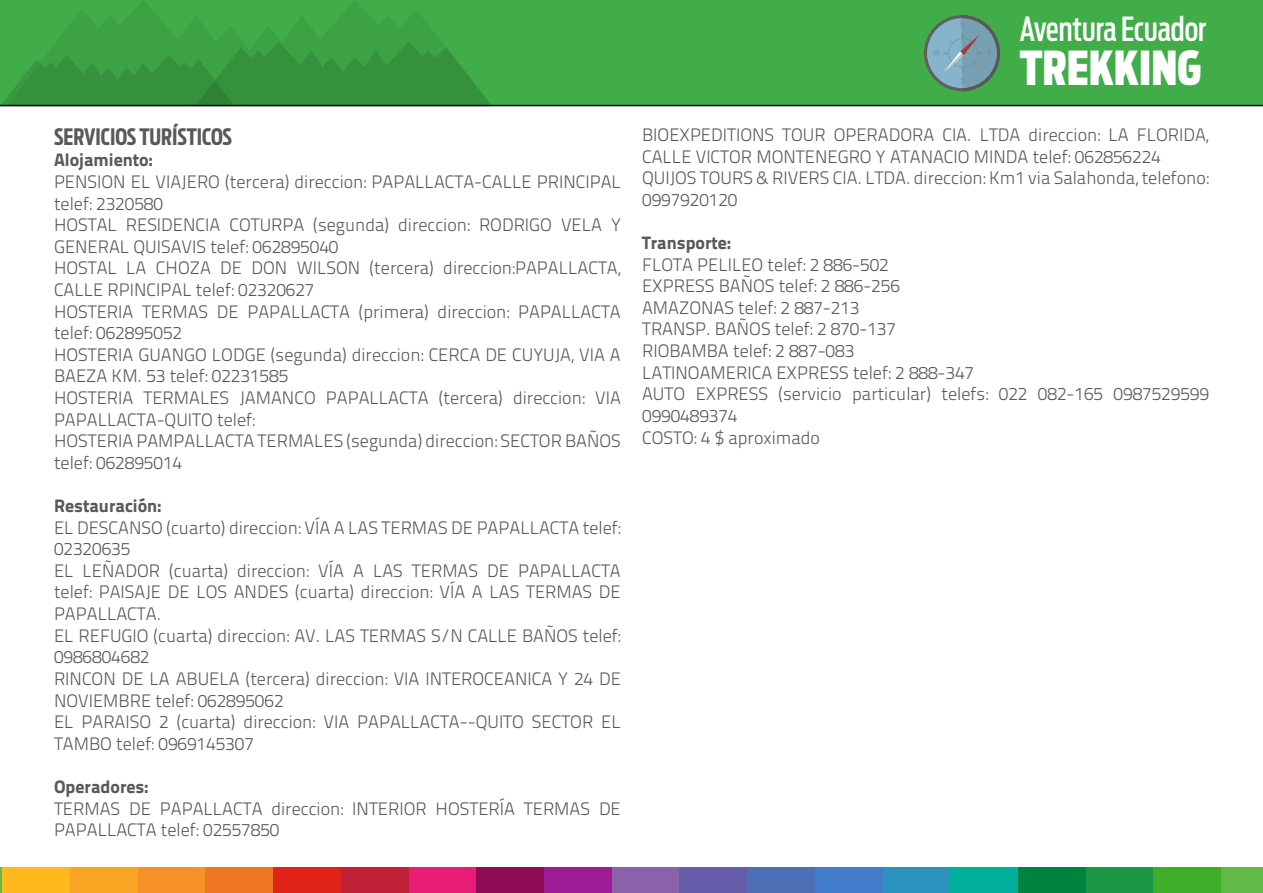
<style>
.page{position:relative;width:1263px;height:893px;background:#fff}
.page>*{position:absolute;margin:0;border:0;box-sizing:border-box;transform-origin:0 0}
.t1{font:900 46.5px "Antenna Ext Cond Beta";color:#fff}
.t2{font:500 33px "Antenna Ext Cond Beta";color:#fff}
.t3{font:700 22.5px "Antenna Ext Cond Beta";color:#58595b}
.t4{font:300 18px/21.6px "Titillium Text 22 L";color:#58595b}
.t5{font:800 18px "Titillium Text 22 L";color:#58595b}
</style>
<div class="page">
<div style="left:492px;top:0;width:771px;height:106px;background:#41ad49"></div>
<svg style="left:0;top:0;width:492px;height:106px;background:#3a9d42"></svg>
<svg style="left:924px;top:15px;width:76px;height:76px;background:#6e9f97"></svg>
<hr style="left:0;top:867px;width:2px;height:26px;background:#63b946">
<div style="left:2px;top:867px;width:68px;height:26px;background:#fdb91d"></div>
<div style="left:70px;top:867px;width:68px;height:26px;background:#faa424"></div>
<div style="left:138px;top:867px;width:67px;height:26px;background:#f79228"></div>
<div style="left:205px;top:867px;width:68px;height:26px;background:#ef7622"></div>
<div style="left:273px;top:867px;width:68px;height:26px;background:#e2231a"></div>
<div style="left:341px;top:867px;width:68px;height:26px;background:#c02035"></div>
<div style="left:409px;top:867px;width:67px;height:26px;background:#ea1d76"></div>
<div style="left:476px;top:867px;width:68px;height:26px;background:#8e0b56"></div>
<div style="left:544px;top:867px;width:68px;height:26px;background:#9f1b96"></div>
<div style="left:612px;top:867px;width:67px;height:26px;background:#8962a9"></div>
<div style="left:679px;top:867px;width:68px;height:26px;background:#655da9"></div>
<div style="left:747px;top:867px;width:68px;height:26px;background:#4c6fb6"></div>
<div style="left:815px;top:867px;width:68px;height:26px;background:#407cca"></div>
<div style="left:883px;top:867px;width:67px;height:26px;background:#2b92bf"></div>
<div style="left:950px;top:867px;width:68px;height:26px;background:#00b09a"></div>
<div style="left:1018px;top:867px;width:68px;height:26px;background:#00833e"></div>
<div style="left:1086px;top:867px;width:67px;height:26px;background:#1b9647"></div>
<div style="left:1153px;top:867px;width:68px;height:26px;background:#3fae2a"></div>
<div style="left:1221px;top:867px;width:42px;height:26px;background:#63b946"></div>
<p class="t3" style="left:54px;top:124px;width:180px">SERVICIOS TURÍSTICOS</p>
<p class="t5" style="left:54px;top:146px;width:100px">Alojamiento:</p>
<p class="t4" style="left:54px;top:170px;width:568px">PENSION EL VIAJERO (tercera) direccion: PAPALLACTA-CALLE PRINCIPAL telef: 2320580<br>HOSTAL RESIDENCIA COTURPA (segunda) direccion: RODRIGO VELA Y GENERAL QUISAVIS telef: 062895040<br>HOSTAL LA CHOZA DE DON WILSON (tercera) direccion:PAPALLACTA, CALLE RPINCIPAL telef: 02320627<br>HOSTERIA TERMAS DE PAPALLACTA (primera) direccion: PAPALLACTA telef: 062895052<br>HOSTERIA GUANGO LODGE (segunda) direccion: CERCA DE CUYUJA, VIA A BAEZA KM. 53 telef: 02231585<br>HOSTERIA TERMALES JAMANCO PAPALLACTA (tercera) direccion: VIA PAPALLACTA-QUITO telef:<br>HOSTERIA PAMPALLACTA TERMALES (segunda) direccion: SECTOR BAÑOS telef: 062895014</p>
<p class="t5" style="left:54px;top:492px;width:109px">Restauración:</p>
<p class="t4" style="left:54px;top:516px;width:568px">EL DESCANSO (cuarto) direccion: VÍA A LAS TERMAS DE PAPALLACTA telef:<br>02320635<br>EL LEÑADOR (cuarta) direccion: VÍA A LAS TERMAS DE PAPALLACTA telef: PAISAJE DE LOS ANDES (cuarta) direccion: VÍA A LAS TERMAS DE PAPALLACTA.<br>EL REFUGIO (cuarta) direccion: AV. LAS TERMAS S/N CALLE BAÑOS telef:<br>0986804682<br>RINCON DE LA ABUELA (tercera) direccion: VIA INTEROCEANICA Y 24 DE NOVIEMBRE telef: 062895062<br>EL PARAISO 2 (cuarta) direccion: VIA PAPALLACTA--QUITO SECTOR EL TAMBO telef: 0969145307</p>
<p class="t5" style="left:54px;top:772px;width:96px">Operadores:</p>
<p class="t4" style="left:54px;top:796px;width:568px">TERMAS DE PAPALLACTA direccion: INTERIOR HOSTERÍA TERMAS DE<br>PAPALLACTA telef: 02557850</p>
<h2 class="t2" style="left:1020px;top:10px;width:188px">Aventura Ecuador</h2>
<h1 class="t1" style="left:1020px;top:40px;width:183px">TREKKING</h1>
<p class="t4" style="left:642px;top:123px;width:568px">BIOEXPEDITIONS TOUR OPERADORA CIA. LTDA direccion: LA FLORIDA, CALLE VICTOR MONTENEGRO Y ATANACIO MINDA telef: 062856224<br>QUIJOS TOURS &amp; RIVERS CIA. LTDA. direccion: Km1 via Salahonda, telefono:<br>0997920120</p>
<p class="t5" style="left:642px;top:229px;width:91px">Transporte:</p>
<p class="t4" style="left:642px;top:253px;width:568px">FLOTA PELILEO telef: 2 886-502<br>EXPRESS BAÑOS telef: 2 886-256<br>AMAZONAS telef: 2 887-213<br>TRANSP. BAÑOS telef: 2 870-137<br>RIOBAMBA telef: 2 887-083<br>LATINOAMERICA EXPRESS telef: 2 888-347<br>AUTO EXPRESS (servicio particular) telefs: 022 082-165 0987529599<br>0990489374<br>COSTO: 4 $ aproximado</p>
</div>
